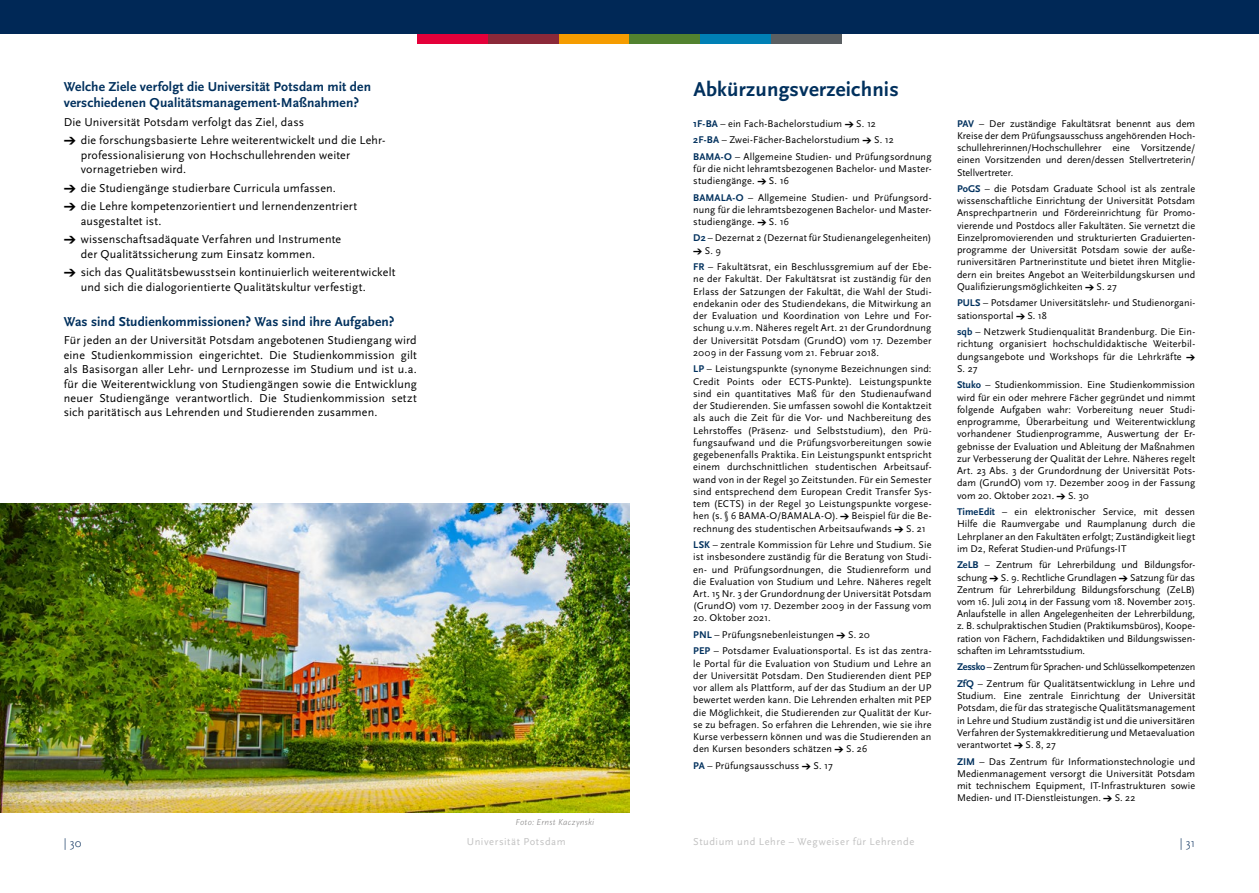
<style>
.page{position:relative;width:1259px;height:893px;background:#fff}
.page>*{position:absolute;margin:0;border:0;box-sizing:border-box;transform-origin:0 0}
.t1{font:700 21px "Scala Sans Pro";letter-spacing:.01em;color:#00305d}
.t2{font:700 13.5px/16.2px "Scala Sans Pro";letter-spacing:.005em;color:#00305d}
.t3{font:12px/14.4px "Scala Sans Pro";letter-spacing:.015em;color:#000}
.t4{font:300 12px "Scala Sans Pro";color:#002856}
.t5{font:10.5px "Scala Sans Pro";letter-spacing:.05em;color:#c2c2c2}
.t6{font:10.2px/12.3px "Scala Sans Pro";letter-spacing:.01em;color:#000}
.t7{font:10.2px/16.5px "Scala Sans Pro";letter-spacing:-.015em;color:#000}
.t8{font:italic 300 9px "Scala Sans Pro";letter-spacing:.025em;color:#7c7b7b}
.s1{font-weight:700;color:#00305d}
</style>
<div class="page">
<div style="left:0;top:0;width:1259px;height:34px;background:#002856"></div>
<div style="left:417px;top:34px;width:71px;height:9px;background:#e4003a"></div>
<div style="left:488px;top:34px;width:70px;height:9px;background:#8b2939"></div>
<div style="left:558px;top:34px;width:71px;height:9px;background:#f59c00"></div>
<div style="left:629px;top:34px;width:71px;height:9px;background:#52822f"></div>
<div style="left:700px;top:34px;width:71px;height:9px;background:#0080b5"></div>
<div style="left:771px;top:34px;width:71px;height:9px;background:#5a5f62"></div>
<img style="left:0;top:504px;width:629px;height:308px">
<h2 class="t2" style="left:64px;top:78px;width:309px">Welche Ziele verfolgt die Universität Potsdam mit den verschiedenen Qualitätsmanagement-Maßnahmen?</h2>
<p class="t3" style="left:81px;top:112px;width:306px;line-height:18.6px;text-indent:-17px">Die Universität Potsdam verfolgt das Ziel, dass<br>die forschungsbasierte Lehre weiterentwickelt und die Lehr-</p>
<p class="t3" style="left:81px;top:148px;width:271px">professionalisierung von Hochschullehrenden weiter vornagetrieben wird.</p>
<p class="t3" style="left:81px;top:178px;width:278px;line-height:18.6px">die Studiengänge studierbare Curricula umfassen.<br>die Lehre kompetenzorientiert und lernendenzentriert</p>
<p class="t3" style="left:81px;top:212px;width:262px;line-height:18.6px">ausgestaltet ist.<br>wissenschaftsadäquate Verfahren und Instrumente</p>
<p class="t3" style="left:81px;top:245px;width:316px;line-height:18.6px">der Qualitätssicherung zum Einsatz kommen.<br>sich das Qualitätsbewusstsein kontinuierlich weiterentwickelt</p>
<p class="t3" style="left:81px;top:280px;width:286px">und sich die dialogorientierte Qualitätskultur verfestigt.</p>
<h2 class="t2" style="left:64px;top:313px;width:332px">Was sind Studienkommissionen? Was sind ihre Aufgaben?</h2>
<p class="t3" style="left:64px;top:333px;width:354px;text-align:justify">Für jeden an der Universität Potsdam angebotenen Studiengang wird eine Studienkommission eingerichtet. Die Studienkommission gilt als Basisorgan aller Lehr- und Lernprozesse im Studium und ist u.a. für die Weiterentwicklung von Studiengängen sowie die Entwicklung neuer Studiengänge verantwortlich. Die Studienkommission setzt sich paritätisch aus Lehrenden und Studierenden zusammen.</p>
<p class="t8" style="left:515px;top:817px;width:80px">Foto: Ernst Kaczynski</p>
<h1 class="t1" style="left:693px;top:77px;width:207px">Abkürzungsverzeichnis</h1>
<p class="t6" style="left:693px;top:117px;width:150px"><span class="s1">1F-BA</span> – ein Fach-Bachelorstudium</p>
<p class="t6" style="left:693px;top:115px;width:184px;line-height:16.5px;text-indent:163px">S. 12<br><span class="s1">2F-BA</span> – Zwei-Fächer-Bachelorstudium</p>
<p class="t6" style="left:693px;top:132px;width:240px;line-height:16.5px;text-indent:181px">S. 12<br><span class="s1">BAMA-O</span> – Allgemeine Studien- und Prüfungsordnung</p>
<p class="t6" style="left:693px;top:162px;width:240px">für die nicht lehramtsbezogenen Bachelor- und Master&shy;studiengänge.</p>
<p class="t6" style="left:693px;top:172px;width:240px;line-height:16.5px;text-indent:76px">S. 16<br><span class="s1">BAMALA-O</span> – Allgemeine Studien- und Prüfungsord-</p>
<p class="t6" style="left:693px;top:203px;width:240px">nung für die lehramtsbezogenen Bachelor- und Master&shy;studiengänge.</p>
<p class="t6" style="left:693px;top:213px;width:240px;line-height:16.5px;text-indent:76px">S. 16<br><span class="s1">D2</span> – Dezernat 2 (Dezernat für Studienangelegenheiten)</p>
<p class="t6" style="left:693px;top:242px;width:240px;line-height:16.5px;text-indent:12px">S. 9<br><span class="s1">FR</span> – Fakultätsrat, ein Beschlussgremium auf der Ebe-</p>
<p class="t6" style="left:693px;top:273px;width:240px;text-align:justify">ne der Fakultät. Der Fakultätsrat ist zuständig für den Erlass der Satzungen der Fakultät, die Wahl der Studi&shy;endekanin oder des Studiendekans, die Mitwirkung an der Evaluation und Koordination von Lehre und For&shy;schung u.v.m. Näheres regelt Art. 21 der Grundordnung der Universität Potsdam (GrundO) vom 17. Dezember 2009 in der Fassung vom 21. Februar 2018.</p>
<p class="t6" style="left:693px;top:363px;width:240px;text-align:justify"><span class="s1">LP</span> – Leistungspunkte (synonyme Bezeichnungen sind:<br>Credit Points oder ECTS-Punkte). Leistungspunkte sind ein quantitatives Maß für den Studienaufwand der Studierenden. Sie umfassen sowohl die Kontaktzeit als auch die Zeit für die Vor- und Nachbereitung des Lehrstoffes (Präsenz- und Selbststudium), den Prü&shy;fungsaufwand und die Prüfungsvorbereitungen sowie gegebenenfalls Praktika. Ein Leistungspunkt entspricht einem durchschnittlichen studentischen Arbeitsauf&shy;wand von in der Regel 30 Zeitstunden. Für ein Semester sind entsprechend dem European Credit Transfer Sys&shy;tem (ECTS) in der Regel 30 Leistungspunkte vorgese&shy;hen (s. § 6 BAMA-O/BAMALA-O).</p>
<p class="t6" style="left:693px;top:510px;width:240px;text-indent:158px">Beispiel für die Be&shy;rechnung des studentischen Arbeitsaufwands</p>
<p class="t6" style="left:693px;top:520px;width:240px;line-height:16.5px;text-indent:213px">S. 21<br><span class="s1">LSK</span> – zentrale Kommission für Lehre und Studium. Sie</p>
<p class="t6" style="left:693px;top:551px;width:240px;text-align:justify">ist insbesondere zuständig für die Beratung von Studi&shy;en- und Prüfungsordnungen, die Studienreform und die Evaluation von Studium und Lehre. Näheres regelt Art. 15 Nr. 3 der Grundordnung der Universität Potsdam (GrundO) vom 17. Dezember 2009 in der Fassung vom</p>
<p class="t6" style="left:693px;top:610px;width:142px;line-height:16.5px">20. Oktober 2021.<br><span class="s1">PNL</span> – Prüfungsnebenleistungen</p>
<p class="t6" style="left:693px;top:626px;width:240px;line-height:16.5px;text-indent:155px">S. 20<br><span class="s1">PEP</span> – Potsdamer Evaluationsportal. Es ist das zentra-</p>
<p class="t6" style="left:693px;top:657px;width:240px;text-align:justify">le Portal für die Evaluation von Studium und Lehre an der Universität Potsdam. Den Studierenden dient PEP vor allem als Plattform, auf der das Studium an der UP bewertet werden kann. Die Lehrenden erhalten mit PEP die Möglichkeit, die Studierenden zur Qualität der Kur&shy;se zu befragen. So erfahren die Lehrenden, wie sie ihre Kurse verbessern können und was die Studierenden an den Kursen besonders schätzen</p>
<p class="t6" style="left:846px;top:743px;width:23px">S. 26</p>
<p class="t6" style="left:693px;top:759px;width:108px"><span class="s1">PA</span> – Prüfungsausschuss</p>
<p class="t6" style="left:813px;top:759px;width:21px">S. 17</p>
<p class="t6" style="left:957px;top:117px;width:240px;text-align:justify"><span class="s1">PAV</span> – Der zuständige Fakultätsrat benennt aus dem Kreise der dem Prüfungsausschuss angehörenden Hoch&shy;schullehrerinnen/Hochschullehrer eine Vorsitzende/ einen Vorsitzenden und deren/dessen Stellvertreterin/ Stellvertreter.</p>
<p class="t6" style="left:957px;top:183px;width:240px;text-align:justify"><span class="s1">PoGS</span> – die Potsdam Graduate School ist als zentrale wissenschaftliche Einrichtung der Universität Potsdam Ansprechpartnerin und Fördereinrichtung für Promo&shy;vierende und Postdocs aller Fakultäten. Sie vernetzt die Einzelpromovierenden und strukturierten Graduierten&shy;programme der Universität Potsdam sowie der auße&shy;runiversitären Partnerinstitute und bietet ihren Mitglie&shy;dern ein breites Angebot an Weiterbildungskursen und Qualifizierungsmöglichkeiten</p>
<p class="t6" style="left:957px;top:278px;width:240px;line-height:16.5px;text-indent:140px">S. 27<br><span class="s1">PULS</span> – Potsdamer Universitätslehr- und Studienorgani-</p>
<p class="t6" style="left:957px;top:309px;width:58px">sationsportal</p>
<p class="t6" style="left:957px;top:307px;width:240px;line-height:16.5px;text-indent:70px">S. 18<br><span class="s1">sqb</span> – Netzwerk Studienqualität Brandenburg. Die Ein-</p>
<p class="t6" style="left:957px;top:338px;width:240px">richtung organisiert hochschuldidaktische Weiterbil&shy;dungsangebote und Workshops für die Lehrkräfte<br>S. 27</p>
<p class="t6" style="left:957px;top:379px;width:240px;text-align:justify"><span class="s1">Stuko</span> – Studienkommission. Eine Studienkommission wird für ein oder mehrere Fächer gegründet und nimmt folgende Aufgaben wahr: Vorbereitung neuer Studi&shy;enprogramme, Überarbeitung und Weiterentwicklung vorhandener Studienprogramme, Auswertung der Er&shy;gebnisse der Evaluation und Ableitung der Maßnahmen zur Verbesserung der Qualität der Lehre. Näheres regelt Art. 23 Abs. 3 der Grundordnung der Universität Pots&shy;dam (GrundO) vom 17. Dezember 2009 in der Fassung vom 20. Oktober 2021.</p>
<p class="t6" style="left:957px;top:487px;width:240px;line-height:16.5px;text-align:center">S. 30<br><span class="s1">TimeEdit</span> – ein elektronischer Service, mit dessen</p>
<p class="t6" style="left:957px;top:518px;width:240px;text-align:justify">Hilfe die Raumvergabe und Raumplanung durch die Lehrplaner an den Fakultäten erfolgt; Zuständigkeit liegt im D2, Referat Studien-und Prüfungs-IT</p>
<p class="t6" style="left:957px;top:559px;width:240px"><span class="s1">ZeLB</span> – Zentrum für Lehrerbildung und Bildungsfor&shy;schung</p>
<p class="t6" style="left:957px;top:571px;width:240px;text-align:justify;text-indent:173px">Satzung für das Zentrum für Lehrerbildung Bildungsforschung (ZeLB) vom 16. Juli 2014 in der Fassung vom 18. November 2015.<br>Anlaufstelle in allen Angelegenheiten der Lehrerbildung, z. B. schulpraktischen Studien (Praktikumsbüros), Koope&shy;ration von Fächern, Fachdidaktiken und Bildungswissen&shy;schaften im Lehramtsstudium.</p>
<p class="t7" style="left:957px;top:659px;width:240px"><span class="s1">Zessko</span> – Zentrum für Sprachen- und Schlüsselkompetenzen<br><span class="s1">ZfQ</span> – Zentrum für Qualitätsentwicklung in Lehre und</p>
<p class="t6" style="left:957px;top:690px;width:240px;text-align:justify">Studium. Eine zentrale Einrichtung der Universität Potsdam, die für das strategische Qualitätsmanagement in Lehre und Studium zuständig ist und die universitären Verfahren der Systemakkreditierung und Metaevaluation verantwortet</p>
<p class="t6" style="left:1001px;top:571px;width:117px">S. 9. Rechtliche Grundlagen</p>
<p class="t6" style="left:957px;top:737px;width:240px;line-height:16.5px;text-indent:68px">S. 8, 27<br><span class="s1">ZIM</span> – Das Zentrum für Informationstechnologie und</p>
<p class="t6" style="left:957px;top:767px;width:240px;text-align:justify">Medienmanagement versorgt die Universität Potsdam mit technischem Equipment, IT-Infrastrukturen sowie Medien- und IT-Dienstleistungen.</p>
<p class="t6" style="left:1114px;top:792px;width:22px">S. 22</p>
<p class="t4" style="left:64px;top:836px;width:19px">| 30</p>
<p class="t5" style="left:467px;top:836px;width:100px">Universität Potsdam</p>
<p class="t5" style="left:693px;top:836px;width:222px">Studium und Lehre – Wegweiser für Lehrende</p>
<p class="t4" style="left:1179px;top:836px;width:17px">| 31</p>
</div>
